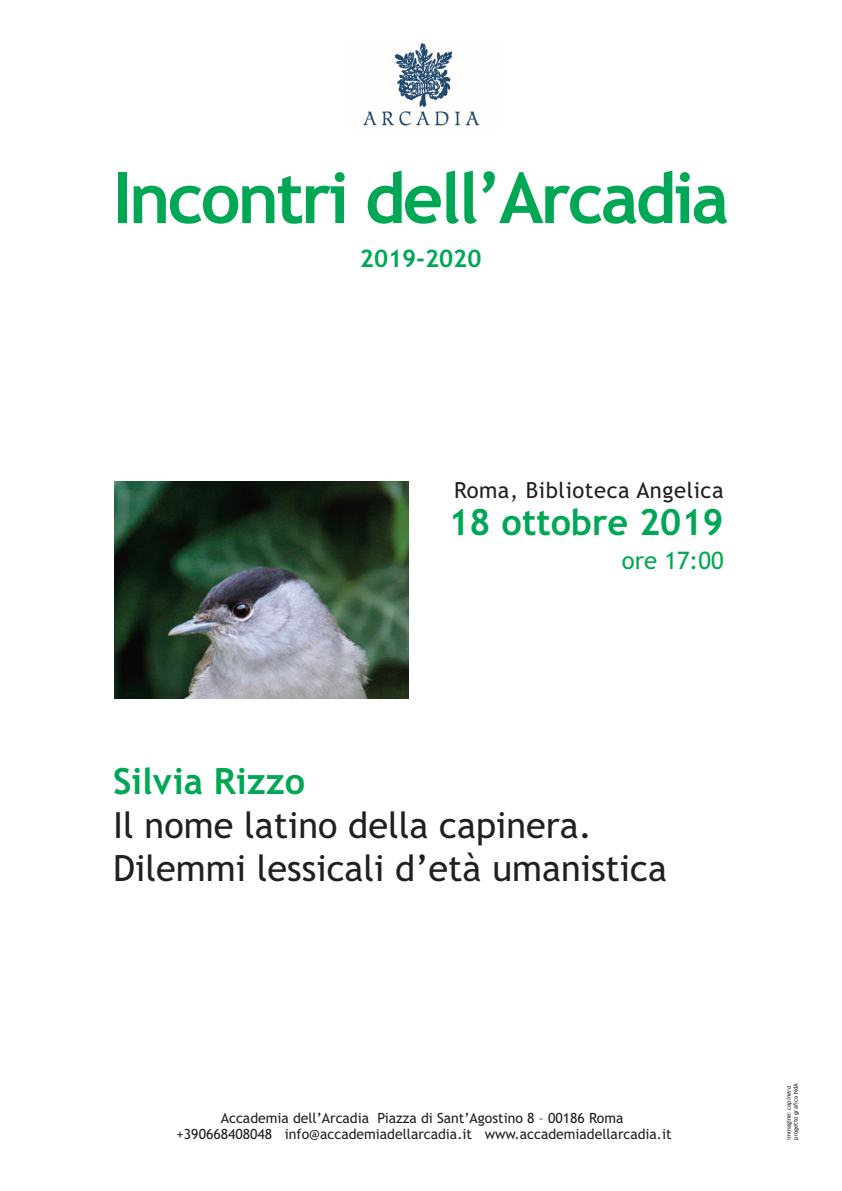
<style>
.page{position:relative;width:842px;height:1191px;background:#fff}
.page>*{position:absolute;margin:0;border:0;box-sizing:border-box;transform-origin:0 0}
.t1{font:700 70.2px "Trebuchet MS";color:#00a754}
.t2{font:36.1px/43.3px "Trebuchet MS";color:#231f20}
.t3{font:700 36.1px "Trebuchet MS";color:#00a754}
.t4{font:700 24.1px "Trebuchet MS";color:#00a754}
.t5{font:24.1px "Trebuchet MS";color:#00a754}
.t6{font:22.1px "Trebuchet MS";letter-spacing:.025em;color:#231f20}
.t7{font:14px/16.8px "Trebuchet MS";color:#231f20;text-align:center}
.t8{font:6px/7.2px "Trebuchet MS";color:#231f20}
.s1{font-style:italic}
</style>
<div class="page">
<img style="left:114px;top:482px;width:294px;height:216px">
<img style="left:363px;top:43px;width:117px;height:83px">
<h1 class="t1" style="left:112px;top:154px;width:618px">Incontri dell’Arcadia</h1>
<h3 class="t4" style="left:360px;top:243px;width:123px">2019-2020</h3>
<h3 class="t6" style="left:454px;top:477px;width:271px">Roma, Biblioteca Angelica</h3>
<h2 class="t3" style="left:448px;top:499px;width:277px">18 ottobre 2019</h2>
<h3 class="t5" style="left:622px;top:546px;width:103px">ore 17:00</h3>
<h2 class="t3" style="left:113px;top:759px;width:194px">Silvia Rizzo</h2>
<h2 class="t2" style="left:113px;top:803px;width:555px">Il nome latino della capinera.<br>Dilemmi lessicali d’età umanistica</h2>
<p class="t7" style="left:177px;top:1109px;width:497px">Accademia dell’Arcadia Piazza di Sant’Agostino 8 – 00186 Roma +390668408048 info@accademiadellarcadia.it www.accademiadellarcadia.it</p>
<p class="t8" style="left:785px;top:1139px;width:58px;rotate:-90deg">immagine: <span class="s1">capinera </span>progetto grafico NdA</p>
</div>
